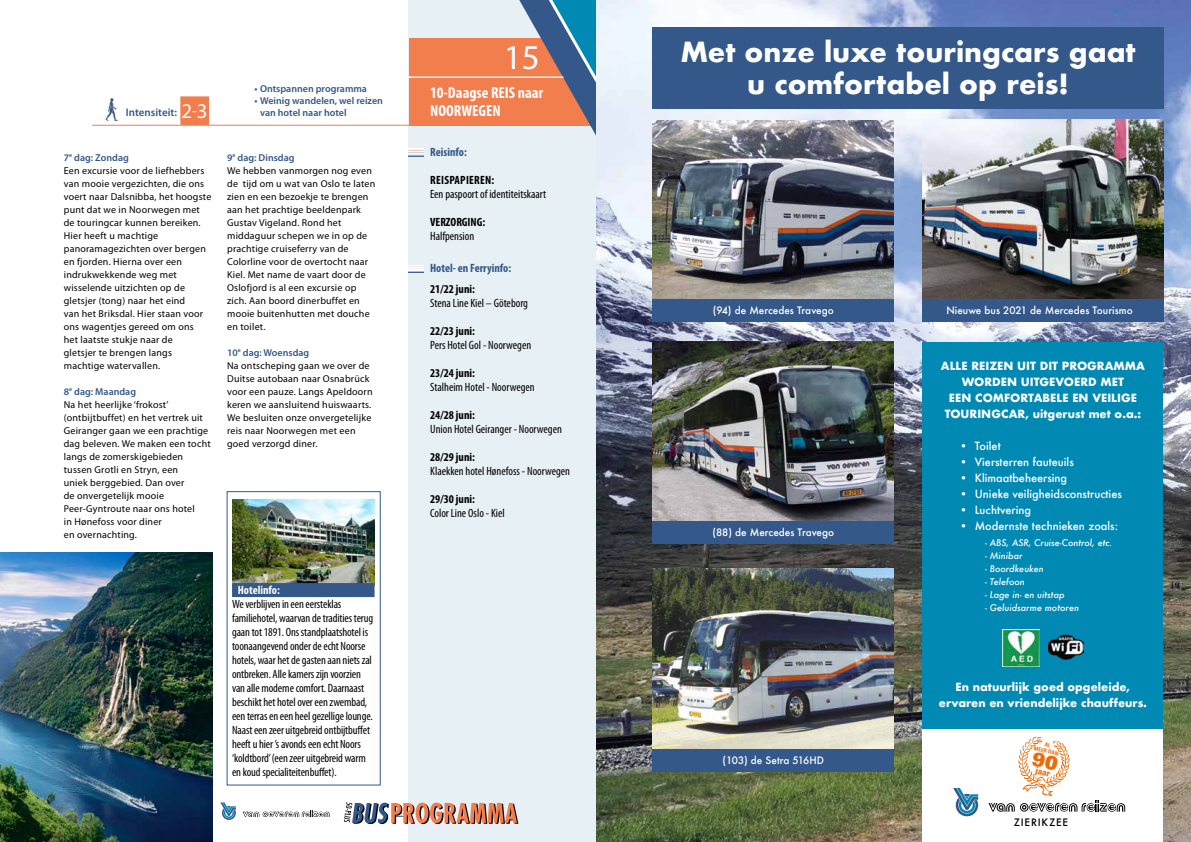
<style>
.page{position:relative;width:1191px;height:842px;background:#fff}
.page>*{position:absolute;margin:0;border:0;box-sizing:border-box;transform-origin:0 0}
.t1{font:35px "Myriad Pro";color:#fff}
.t2{font:700 27px/32.4px "Futura";color:#fff;text-align:center}
.t3{font:21px "Myriad Pro";color:#fff}
.t4{font:700 condensed 16px/18px "Myriad Pro";color:#fff}
.t5{font:condensed 12px/14px "Myriad Pro";letter-spacing:-.01em;color:#000}
.t6{font:700 condensed 12px "Myriad Pro";color:#000}
.t7{font:700 condensed 12px "Myriad Pro";color:#335889}
.t8{font:700 condensed 12px "Myriad Pro";letter-spacing:.02em;color:#000}
.t9{font:700 condensed 12px "Myriad Pro";color:#fff}
.t10{font:700 11px/16px "Futura";color:#fff;text-align:center}
.t11{font:500 11px "Futura";color:#fff}
.t12{font:600 11px "Myriad Pro";color:#335889}
.t13{font:10px/13px "Myriad Pro";letter-spacing:.02em;color:#000}
.t14{font:500 10px "Futura";color:#fff}
.t15{font:600 10px/12px "Myriad Pro";color:#335889}
.t16{font:500 10px "Futura";letter-spacing:.08em;color:#000}
.t17{font:900 9.2px "Univers";color:#ed6b06;scale:.8 1}
.t18{font:italic 500 9px "Futura";color:#fff}
.t19{font:700 condensed 5.5px/6.6px "Univers";color:#ed6b06;text-align:center}
.s1{font-size:16px}
.s2{font-weight:600;color:#335889}
</style>
<div class="page">
<svg style="left:220px;top:802px;width:16px;height:18px"></svg>
<svg style="left:243px;top:810px;width:86px;height:7px"></svg>
<div style="left:409px;top:0;width:207px;height:842px;background:#e7f0f4"></div>
<img style="left:106px;top:98px;width:13px;height:23px">
<hr style="left:92px;top:125px;width:317px;height:1px;background:#f27d4d">
<div style="left:409px;top:38px;width:206px;height:87px;background:#f27d4d"></div>
<svg style="left:519px;top:0;width:77px;height:136px"></svg>
<hr style="left:407px;top:77px;width:156px;height:1px;background:#fff">
<div style="left:181px;top:97px;width:27px;height:27px;background:#f27d4d"></div>
<div style="left:180px;top:96px;width:29px;height:29px;border:1px solid #f27d4d"></div>
<svg style="left:409px;top:149px;width:14px;height:4px"></svg>
<svg style="left:409px;top:153px;width:14px;height:3px"></svg>
<svg style="left:409px;top:265px;width:14px;height:3px"></svg>
<svg style="left:409px;top:269px;width:14px;height:3px"></svg>
<img style="left:0;top:553px;width:213px;height:289px">
<svg style="left:344px;top:802px;width:174px;height:22px"></svg>
<img style="left:232px;top:499px;width:142px;height:84px">
<div style="left:232px;top:583px;width:142px;height:14px;background:#335889"></div>
<img style="left:596px;top:0;width:595px;height:842px">
<img style="left:653px;top:120px;width:240px;height:179px">
<img style="left:922px;top:120px;width:241px;height:179px">
<img style="left:653px;top:342px;width:240px;height:180px">
<img style="left:653px;top:568px;width:240px;height:181px">
<div style="left:653px;top:749px;width:240px;height:22px;background:#335889"></div>
<div style="left:653px;top:299px;width:240px;height:22px;background:#335889"></div>
<div style="left:653px;top:522px;width:240px;height:22px;background:#335889"></div>
<div style="left:922px;top:299px;width:241px;height:22px;background:#335889"></div>
<div style="left:922px;top:342px;width:241px;height:500px;background:#008ab3"></div>
<div style="left:922px;top:729px;width:241px;height:113px;background:#fff"></div>
<svg style="left:988px;top:737px;width:137px;height:75px"></svg>
<svg style="left:953px;top:788px;width:25px;height:28px"></svg>
<img style="left:1002px;top:629px;width:37px;height:37px">
<img style="left:1048px;top:634px;width:35px;height:26px">
<div style="left:652px;top:27px;width:512px;height:81px;background:#335889"></div>
<h1 class="t1" style="left:504px;top:36px;width:37px">15</h1>
<p class="t15" style="left:254px;top:83px;width:114px">• Ontspannen programma</p>
<p class="t15" style="left:260px;top:95px;width:124px;text-indent:-6px">• Weinig wandelen, wel reizen van hotel naar hotel</p>
<h3 class="t4" style="left:430px;top:83px;width:57px">RONDREIS</h3>
<h3 class="t4" style="left:430px;top:83px;width:115px">10-Daagse REIS naar<br>NOORWEGEN</h3>
<p class="t7" style="left:430px;top:145px;width:38px">Reisinfo:</p>
<p class="t8" style="left:430px;top:173px;width:65px">REISPAPIEREN:</p>
<p class="t5" style="left:430px;top:187px;width:118px">Een paspoort of identiteitskaart</p>
<p class="t6" style="left:430px;top:215px;width:57px">VERZORGING:</p>
<p class="t5" style="left:430px;top:229px;width:46px">Halfpension</p>
<p class="t7" style="left:430px;top:261px;width:83px">Hotel- en Ferryinfo:</p>
<p class="t6" style="left:430px;top:282px;width:46px">21/22 juni:</p>
<p class="t5" style="left:430px;top:296px;width:99px">Stena Line Kiel – Göteborg</p>
<p class="t6" style="left:430px;top:324px;width:46px">22/23 juni:</p>
<p class="t5" style="left:430px;top:338px;width:103px">Pers Hotel Gol - Noorwegen</p>
<p class="t6" style="left:430px;top:366px;width:46px">23/24 juni:</p>
<p class="t5" style="left:430px;top:380px;width:106px">Stalheim Hotel - Noorwegen</p>
<p class="t6" style="left:430px;top:408px;width:46px">24/28 juni:</p>
<p class="t5" style="left:430px;top:422px;width:133px">Union Hotel Geiranger - Noorwegen</p>
<p class="t6" style="left:430px;top:450px;width:46px">28/29 juni:</p>
<p class="t5" style="left:430px;top:464px;width:141px">Klaekken hotel Hønefoss - Noorwegen</p>
<p class="t6" style="left:430px;top:492px;width:46px">29/30 juni:</p>
<p class="t5" style="left:430px;top:506px;width:76px">Color Line Oslo - Kiel</p>
<h3 class="t3" style="left:181px;top:98px;width:28px">2<span class="s1">-</span>3</h3>
<h3 class="t4" style="left:430px;top:101px;width:103px">SPANJE/PORTUGAL</h3>
<p class="t12" style="left:126px;top:105px;width:53px">Intensiteit:</p>
<p class="t13" style="left:64px;top:151px;width:149px"><span class="s2">7</span><sup>e</sup> <span class="s2">dag: Zondag<br></span>Een excursie voor de liefhebbers van mooie vergezichten, die ons voert naar Dalsnibba, het hoogste punt dat we in Noorwegen met de touringcar kunnen bereiken.<br>Hier heeft u machtige panoramagezichten over bergen en fjorden. Hierna over een indrukwekkende weg met wisselende uitzichten op de gletsjer (tong) naar het eind<br>van het Briksdal. Hier staan voor ons wagentjes gereed om ons<br>het laatste stukje naar de<br>gletsjer te brengen langs machtige watervallen.</p>
<p class="t13" style="left:64px;top:385px;width:148px"><span class="s2">8</span><sup>e</sup> <span class="s2">dag: Maandag<br></span>Na het heerlijke ‘frokost’ (ontbijtbuffet) en het vertrek uit<br>Geiranger gaan we een prachtige dag beleven. We maken een tocht langs de zomerskigebieden tussen Grotli en Stryn, een<br>uniek berggebied. Dan over<br>de onvergetelijk mooie<br>Peer-Gyntroute naar ons hotel<br>in Hønefoss voor diner<br>en overnachting.</p>
<p class="t13" style="left:227px;top:151px;width:150px"><span class="s2">9</span><sup>e</sup> <span class="s2">dag: Dinsdag<br></span>We hebben vanmorgen nog even de tijd om u wat van Oslo te laten zien en een bezoekje te brengen aan het prachtige beeldenpark<br>Gustav Vigeland. Rond het middaguur schepen we in op de prachtige cruiseferry van de<br>Colorline voor de overtocht naar<br>Kiel. Met name de vaart door de<br>Oslofjord is al een excursie op zich. Aan boord dinerbuffet en mooie buitenhutten met douche en toilet.</p>
<p class="t13" style="left:227px;top:346px;width:147px"><span class="s2">10</span><sup>e</sup> <span class="s2">dag: Woensdag<br></span>Na ontscheping gaan we over de<br>Duitse autobaan naar Osnabrück voor een pauze. Langs Apeldoorn keren we aansluitend huiswaarts.<br>We besluiten onze onvergetelijke reis naar Noorwegen met een goed verzorgd diner.</p>
<p class="t9" style="left:238px;top:583px;width:44px">Hotelinfo:</p>
<p class="t5" style="left:232px;top:597px;width:143px">We verblijven in een eersteklas familiehotel, waarvan de tradities terug gaan tot 1891. Ons standplaatshotel is toonaangevend onder de echt Noorse hotels, waar het de gasten aan niets zal ontbreken. Alle kamers zijn voorzien van alle moderne comfort. Daarnaast beschikt het hotel over een zwembad, een terras en een heel gezellige lounge.<br>Naast een zeer uitgebreid ontbijtbuffet heeft u hier ’s avonds een echt Noors ‘koldtbord’ (een zeer uitgebreid warm en koud specialiteitenbuffet).</p>
<h2 class="t2" style="left:680px;top:35px;width:457px">Met onze luxe touringcars gaat u comfortabel op reis!</h2>
<p class="t14" style="left:713px;top:303px;width:122px">(94) de Mercedes Travego</p>
<p class="t14" style="left:712px;top:525px;width:123px">(88) de Mercedes Travego</p>
<p class="t14" style="left:722px;top:753px;width:103px">(103) de Setra 516HD</p>
<p class="t14" style="left:946px;top:303px;width:188px">Nieuwe bus 2021 de Mercedes Tourismo</p>
<p class="t10" style="left:940px;top:358px;width:206px">ALLE REIZEN UIT DIT PROGRAMMA<br>WORDEN UITGEVOERD MET<br>EEN COMFORTABELE EN VEILIGE<br>TOURINGCAR, uitgerust met o.a.:</p>
<p class="t11" style="left:959px;top:438px;width:43px">• Toilet</p>
<p class="t11" style="left:959px;top:454px;width:116px">• Viersterren fauteuils</p>
<p class="t11" style="left:959px;top:470px;width:109px">• Klimaatbeheersing</p>
<p class="t11" style="left:959px;top:486px;width:164px">• Unieke veiligheidsconstructies</p>
<p class="t11" style="left:959px;top:502px;width:73px">• Luchtvering</p>
<p class="t11" style="left:959px;top:518px;width:160px">• Modernste technieken zoals:</p>
<p class="t18" style="left:985px;top:537px;width:129px">- ABS, ASR, Cruise-Control, etc.</p>
<p class="t18" style="left:985px;top:550px;width:39px">- Minibar</p>
<p class="t18" style="left:985px;top:563px;width:60px">- Boordkeuken</p>
<p class="t18" style="left:985px;top:576px;width:41px">- Telefoon</p>
<p class="t18" style="left:985px;top:589px;width:81px">- Lage in- en uitstap</p>
<p class="t18" style="left:985px;top:602px;width:95px">- Geluidsarme motoren</p>
<p class="t10" style="left:939px;top:679px;width:210px">En natuurlijk goed opgeleide, ervaren en vriendelijke chauffeurs.</p>
<p class="t19" style="left:1036px;top:739px;width:26px;rotate:12deg">AL<br>MEER DAN</p>
<p class="t17" style="left:1031px;top:763px;width:33px;rotate:12deg"><sup>90</sup>jaar</p>
<p class="t16" style="left:1013px;top:815px;width:56px">ZIERIKZEE</p>
</div>
